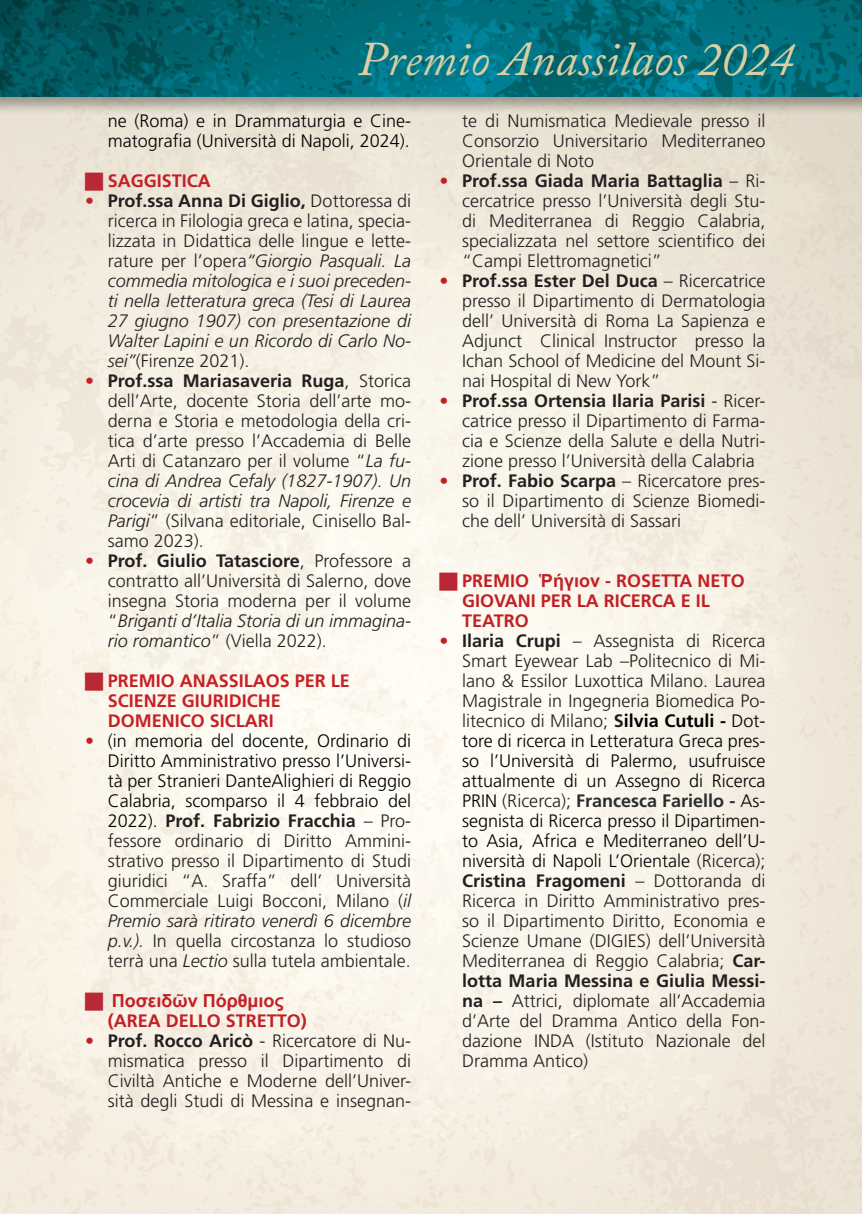
<style>
.page{position:relative;width:862px;height:1214px;background:#fff}
.page>*{position:absolute;margin:0;border:0;box-sizing:border-box;transform-origin:0 0}
.t1{font:italic 48px "Adobe Caslon Pro";color:#dbcea3}
.t2{font:300 18px/20px "Frutiger LT Std";color:#231f20;text-align:justify}
.t3{font:italic 300 18px/20px "Frutiger LT Std";color:#231f20;text-align:justify}
.t4{font:700 18px/20px "Frutiger LT Std";color:#c22025}
.t5{font:300 18px/20px "Frutiger LT Std";color:#000001}
.t6{font:700 18px/20px "Frutiger LT Std";color:#c72025}
.t7{font:700 18px "Arial";color:#c22025}
.s1{font-weight:700;font-style:normal;color:#c22025}
.s2{font-weight:700;font-style:normal}
.s3{font-style:normal}
.s4{font-weight:700;color:#c22025}
.s5{font-weight:700}
.s6{font-style:italic}
.s7{color:#000001}
.s8{font-family:"Arial"}
.s9{font-weight:700;color:#000001}
.s10{font-weight:700;color:#292d2f}
</style>
<div class="page">
<div style="left:0;top:0;width:862px;height:115px;background:#231f20;opacity:.4"></div>
<svg style="left:0;top:0;width:862px;height:96px;background:#006875"></svg>
<svg style="left:85px;top:172px;width:27px;height:18px"></svg>
<svg style="left:85px;top:672px;width:27px;height:18px"></svg>
<svg style="left:85px;top:992px;width:18px;height:18px"></svg>
<svg style="left:439px;top:572px;width:27px;height:18px"></svg>
<h1 class="t1" style="left:357px;top:30px;width:438px">Premio Anassilaos 2024</h1>
<p class="t5" style="left:108px;top:111px;width:305px">ne (Roma) e in Drammaturgia e Cine&shy;matografia (Università di Napoli, 2024).</p>
<p class="t4" style="left:108px;top:171px;width:105px">SAGGISTICA</p>
<p class="t3" style="left:108px;top:191px;width:305px;text-indent:-23px"><span class="s1">•</span> <span class="s2">Prof.ssa Anna Di Giglio,</span> <span class="s3">Dottoressa di ricerca in Filologia greca e latina, specia&shy;lizzata in Didattica delle lingue e lette&shy;rature per l’opera</span>“Giorgio Pasquali. La commedia mitologica e i suoi preceden&shy;ti nella letteratura greca (Tesi di Laurea 27 giugno 1907) con presentazione di Walter Lapini e un Ricordo di Carlo No&shy;sei”<span class="s3">(Firenze 2021).</span></p>
<p class="t2" style="left:108px;top:371px;width:305px;text-indent:-23px"><span class="s4">•</span> <span class="s5">Prof.ssa Mariasaveria Ruga</span>, Storica dell’Arte, docente Storia dell’arte mo&shy;derna e Storia e metodologia della cri&shy;tica d’arte presso l’Accademia di Belle Arti di Catanzaro per il volume “<span class="s6">La fu&shy;cina di Andrea Cefaly (1827-1907). Un crocevia di artisti tra Napoli, Firenze e Parigi</span>” (Silvana editoriale, Cinisello Bal&shy;samo 2023).</p>
<p class="t2" style="left:108px;top:551px;width:305px;text-indent:-23px"><span class="s4">•</span> <span class="s5">Prof. Giulio Tatasciore</span>, Professore a contratto all’Università di Salerno, dove insegna Storia moderna per il volume “<span class="s6">Briganti d’Italia Storia di un immagina&shy;rio romantico</span>” (Viella 2022).</p>
<p class="t6" style="left:108px;top:671px;width:244px">PREMIO ANASSILAOS PER LE<br>SCIENZE GIURIDICHE<br>DOMENICO SICLARI</p>
<p class="t2" style="left:108px;top:731px;width:305px;text-indent:-23px"><span class="s4">•</span> <span class="s7">(in memoria del docente, Ordinario di Diritto Amministrativo presso l’Universi&shy;tà per Stranieri DanteAlighieri di Reggio Calabria, scomparso il 4 febbraio del 2022).</span> <span class="s5">Prof. Fabrizio Fracchia</span> – Pro&shy;fessore ordinario di Diritto Ammini&shy;strativo presso il Dipartimento di Studi giuridici “A. Sraffa” dell’ Università Commerciale Luigi Bocconi, Milano (<span class="s6">il Premio sarà ritirato venerdì 6 dicembre p.v.).</span> In quella circostanza lo studioso terrà una <span class="s6">Lectio</span> sulla tutela ambientale.</p>
<p class="t7" style="left:112px;top:989px;width:174px">Ποσειδῶν Πόρθμιος</p>
<p class="t4" style="left:108px;top:1011px;width:201px">(AREA DELLO STRETTO)</p>
<p class="t2" style="left:108px;top:1031px;width:305px;text-indent:-23px"><span class="s4">•</span> <span class="s5">Prof. Rocco Aricò</span> - Ricercatore di Nu&shy;mismatica presso il Dipartimento di Civiltà Antiche e Moderne dell’Univer&shy;sità degli Studi di Messina e insegnan-</p>
<p class="t2" style="left:462px;top:111px;width:305px">te di Numismatica Medievale presso il Consorzio Universitario Mediterraneo Orientale di Noto</p>
<p class="t2" style="left:462px;top:171px;width:305px;text-indent:-23px"><span class="s4">•</span> <span class="s5">Prof.ssa Giada Maria Battaglia</span> – Ri&shy;cercatrice presso l’Università degli Stu&shy;di Mediterranea di Reggio Calabria, specializzata nel settore scientifico dei “Campi Elettromagnetici”</p>
<p class="t2" style="left:462px;top:271px;width:305px;text-indent:-23px"><span class="s4">•</span> <span class="s5">Prof.ssa Ester Del Duca</span> – Ricercatrice presso il Dipartimento di Dermatologia dell’ Università di Roma La Sapienza e Adjunct Clinical Instructor presso la Ichan School of Medicine del Mount Si&shy;nai Hospital di New York”</p>
<p class="t2" style="left:462px;top:391px;width:305px;text-indent:-23px"><span class="s4">•</span> <span class="s5">Prof.ssa Ortensia Ilaria Parisi</span> - Ricer&shy;catrice presso il Dipartimento di Farma&shy;cia e Scienze della Salute e della Nutri&shy;zione presso l’Università della Calabria</p>
<p class="t2" style="left:462px;top:471px;width:305px;text-indent:-23px"><span class="s4">•</span> <span class="s5">Prof. Fabio Scarpa</span> – Ricercatore pres&shy;so il Dipartimento di Scienze Biomedi&shy;che dell’ Università di Sassari</p>
<p class="t4" style="left:462px;top:571px;width:284px">PREMIO <span class="s8">Ῥήγιoν</span> - ROSETTA NETO<br>GIOVANI PER LA RICERCA E IL<br>TEATRO</p>
<p class="t2" style="left:462px;top:631px;width:305px;text-indent:-23px"><span class="s4">•</span> <span class="s5">Ilaria Crupi</span> – Assegnista di Ricerca Smart Eyewear Lab –Politecnico di Mi&shy;lano &amp; Essilor Luxottica Milano. Laurea Magistrale in Ingegneria Biomedica Po&shy;litecnico di Milano; <span class="s5">S</span><span class="s9">ilvia Cutuli -</span> <span class="s7">Dot&shy;tore di ricerca in Letteratura Greca pres&shy;so l’Università di Palermo, usufruisce attualmente di un Assegno di Ricerca PRIN</span> (Ricerca); <span class="s10">Francesca Fariello -</span> <span class="s7">As&shy;segnista di Ricerca presso il Dipartimen&shy;to Asia, Africa e Mediterraneo dell’U&shy;niversità di Napoli L’Orientale</span> (Ricerca); <span class="s5">Cristina Fragomeni</span> – Dottoranda di Ricerca in Diritto Amministrativo pres&shy;so il Dipartimento Diritto, Economia e Scienze Umane (DIGIES) dell’Università Mediterranea di Reggio Calabria; <span class="s5">Car&shy;lotta Maria Messina e Giulia Messi&shy;na –</span> Attrici, diplomate all’Accademia d’Arte del Dramma Antico della Fon&shy;dazione INDA (Istituto Nazionale del Dramma Antico)</p>
</div>
